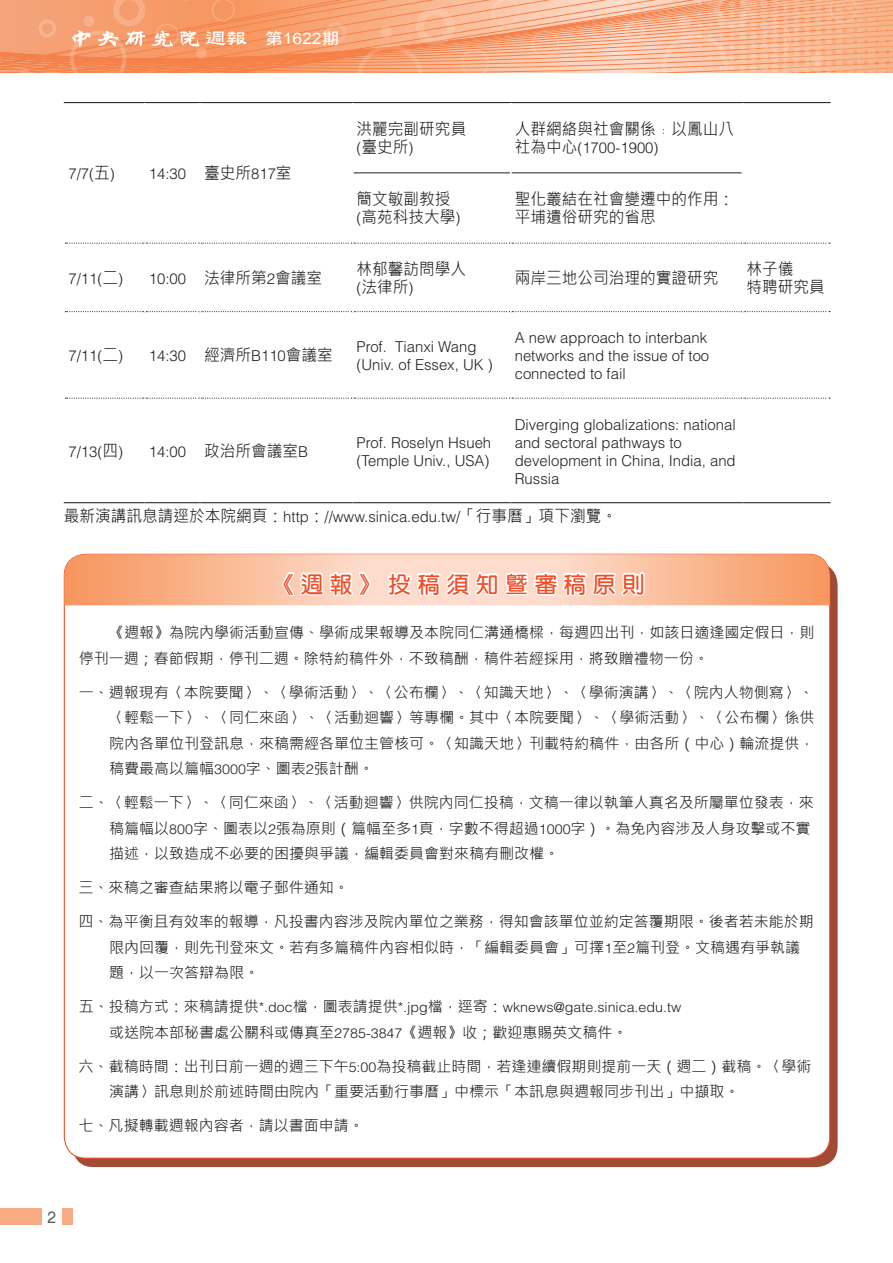
<style>
.page{position:relative;width:893px;height:1263px;background:#fff}
.page>*{position:absolute;margin:0;border:0;box-sizing:border-box;transform-origin:0 0}
.t1{font:700 22.5px "Yen Round";letter-spacing:.3em;color:#f04d28}
.t2{font:16.5px/18px "Microsoft Jheng Hei";color:#231f20;scale:.95 1}
.t3{font:16.5px "Helvetica";color:#57585a;scale:.95 1}
.t4{font:15.75px "Arial";color:#fff;scale:1.11 1}
.t5{font:15px/25.5px "Microsoft Jheng Hei";color:#231f20}
.t6{font:300 15px/18px "Helvetica";color:#231f20}
.t7{font:300 13.65px "Helvetica";color:#231f20;scale:1.04 1}
.s1{font-family:"DF Li Shu W7 HK BF";font-size:19.5px}
.s2{font-family:"DF Hei Std W7"}
.s3{font-family:"Microsoft Jheng Hei";font-weight:400;font-size:16.5px}
.s4{font-family:"Helvetica";font-weight:300;font-size:15px}
.s5{font-family:"Helvetica";font-weight:300;font-size:13.65px}
.s6{font-family:"Microsoft Jheng Hei";font-weight:400;font-size:15px}
</style>
<div class="page">
<svg style="left:235px;top:0;width:344px;height:72px;background:#f79d6d"></svg>
<svg style="left:289px;top:0;width:270px;height:72px;background:#f8a97f"></svg>
<svg style="left:579px;top:0;width:314px;height:72px;background:#f8b692"></svg>
<div style="left:0;top:1208px;width:72px;height:17px;background:#f8ac84"></div>
<div style="left:42px;top:1204px;width:19px;height:25px;background:#fff"></div>
<svg style="left:0;top:0;width:235px;height:72px;background:#f59b6c"></svg>
<hr style="left:64px;top:102px;width:81px;height:1px;background:#231f20">
<hr style="left:145px;top:102px;width:55px;height:1px;background:#231f20">
<hr style="left:200px;top:102px;width:152px;height:1px;background:#231f20">
<hr style="left:352px;top:102px;width:158px;height:1px;background:#231f20">
<hr style="left:510px;top:102px;width:232px;height:1px;background:#231f20">
<hr style="left:742px;top:102px;width:89px;height:1px;background:#231f20">
<hr style="left:742px;top:502px;width:89px;height:1px;background:#231f20">
<div style="left:72px;top:563px;width:766px;height:604px;background:#a14b36;border-radius:21px"></div>
<div style="left:64px;top:554px;width:766px;height:604px;background:#fff;border-radius:21px"></div>
<svg style="left:64px;top:103px;width:766px;height:556px"></svg>
<p class="t4" style="left:204px;top:28px;width:123px"><span class="s1">週報</span><span class="s2">　第</span>1622<span class="s2">期</span></p>
<p class="t6" style="left:69px;top:165px;width:48px">7/7(<span class="s3">五</span>)</p>
<p class="t6" style="left:149px;top:165px;width:144px">14:30 <span class="s3">臺史所</span>817<span class="s3">室</span></p>
<p class="t2" style="left:357px;top:120px;width:117px">洪麗完副研究員<span class="s4">(</span>臺史所<span class="s4">)</span></p>
<p class="t2" style="left:515px;top:120px;width:233px">人群網絡與社會關係﹕以鳳山八</p>
<p class="t6" style="left:515px;top:139px;width:145px"><span class="s3">社為中心</span>(1700-1900)</p>
<p class="t2" style="left:357px;top:190px;width:111px">簡文敏副教授<br><span class="s4">(</span>高苑科技大學<span class="s4">)</span></p>
<p class="t2" style="left:515px;top:190px;width:233px">聖化叢結在社會變遷中的作用：平埔遺俗研究的省思</p>
<p class="t6" style="left:69px;top:269px;width:56px">7/11(<span class="s3">二</span>)</p>
<p class="t2" style="left:149px;top:269px;width:184px"><span class="s4">10:00</span> 法律所第<span class="s4">2</span>會議室</p>
<p class="t2" style="left:357px;top:260px;width:117px">林郁馨訪問學人<span class="s4">(</span>法律所<span class="s4">)</span></p>
<p class="t2" style="left:515px;top:269px;width:216px">兩岸三地公司治理的實證研究</p>
<p class="t2" style="left:746px;top:260px;width:84px">林子儀<br>特聘研究員</p>
<p class="t6" style="left:69px;top:347px;width:56px">7/11(<span class="s3">二</span>)</p>
<p class="t6" style="left:149px;top:347px;width:186px">14:30 <span class="s3">經濟所</span>B110<span class="s3">會議室</span></p>
<p class="t6" style="left:357px;top:338px;width:138px">Prof. Tianxi Wang (Univ. of Essex, UK )</p>
<p class="t6" style="left:515px;top:329px;width:196px">A new approach to interbank networks and the issue of too connected to fail</p>
<p class="t6" style="left:515px;top:415px;width:222px">Diverging globalizations: national and sectoral pathways to development in China, India, and<br>Russia</p>
<p class="t2" style="left:64px;top:507px;width:584px">最新演講訊息請逕於本院網頁：<span class="s4">http</span>：<span class="s4">//www.sinica.edu.tw/</span>「行事曆」項下瀏覽。</p>
<p class="t6" style="left:69px;top:442px;width:56px">7/13(<span class="s3">四</span>)</p>
<p class="t6" style="left:149px;top:442px;width:161px">14:00 <span class="s3">政治所會議室</span>B</p>
<p class="t6" style="left:357px;top:433px;width:136px">Prof. Roselyn Hsueh (Temple Univ., USA)</p>
<h1 class="t1" style="left:271px;top:572px;width:375px">《週報》投稿須知暨審稿原則</h1>
<p class="t5" style="left:79px;top:620px;width:737px;text-indent:31px">《週報》為院內學術活動宣傳、學術成果報導及本院同仁溝通橋樑，每週四出刊，如該日適逢國定假日，則停刊一週；春節假期，停刊二週。除特約稿件外，不致稿酬，稿件若經採用，將致贈禮物一份。</p>
<p class="t5" style="left:109px;top:679px;width:706px;text-align:justify;text-indent:-31px">一、週報現有〈本院要聞〉、〈學術活動〉、〈公布欄〉、〈知識天地〉、〈學術演講〉、〈院內人物側寫〉、〈輕鬆一下〉、〈同仁來函〉、〈活動迴響〉等專欄。其中〈本院要聞〉、〈學術活動〉、〈公布欄〉係供院內各單位刊登訊息，來稿需經各單位主管核可。〈知識天地〉刊載特約稿件，由各所（中心）輪流提供，稿費最高以篇幅<span class="s5">3000</span>字、圖表<span class="s5">2</span>張計酬。</p>
<p class="t5" style="left:109px;top:790px;width:706px;text-indent:-31px">二、〈輕鬆一下〉、〈同仁來函〉、〈活動迴響〉供院內同仁投稿，文稿一律以執筆人真名及所屬單位發表，來稿篇幅以<span class="s5">800</span>字、圖表以<span class="s5">2</span>張為原則（篇幅至多<span class="s5">1</span>頁，字數不得超過<span class="s5">1000</span>字）。為免內容涉及人身攻擊或不實描述，以致造成不必要的困擾與爭議，編輯委員會對來稿有刪改權。</p>
<p class="t5" style="left:79px;top:875px;width:271px">三、來稿之審查結果將以電子郵件通知。</p>
<p class="t5" style="left:109px;top:909px;width:706px;text-indent:-31px">四、為平衡且有效率的報導，凡投書內容涉及院內單位之業務，得知會該單位並約定答覆期限。後者若未能於期限內回覆，則先刊登來文。若有多篇稿件內容相似時，「編輯委員會」可擇<span class="s5">1</span>至<span class="s5">2</span>篇刊登。文稿遇有爭執議題，以一次答辯為限。</p>
<p class="t7" style="left:79px;top:999px;width:581px"><span class="s6">五、投稿方式：來稿請提供</span>*.doc<span class="s6">檔，圖表請提供</span>*.jpg<span class="s6">檔，逕寄：</span>wknews@gate.sinica.edu.tw</p>
<p class="t5" style="left:109px;top:1019px;width:520px">或送院本部秘書處公關科或傳真至<span class="s5">2785-3847</span>《週報》收；歡迎惠賜英文稿件。</p>
<p class="t5" style="left:109px;top:1053px;width:704px;text-indent:-31px">六、截稿時間：出刊日前一週的週三下午<span class="s5">5:00</span>為投稿截止時間，若逢連續假期則提前一天（週二）截稿。〈學術演講〉訊息則於前述時間由院內「重要活動行事曆」中標示「本訊息與週報同步刊出」中擷取。</p>
<p class="t5" style="left:79px;top:1113px;width:286px">七、凡擬轉載週報內容者，請以書面申請。</p>
<p class="t3" style="left:48px;top:1207px;width:11px">2</p>
</div>
